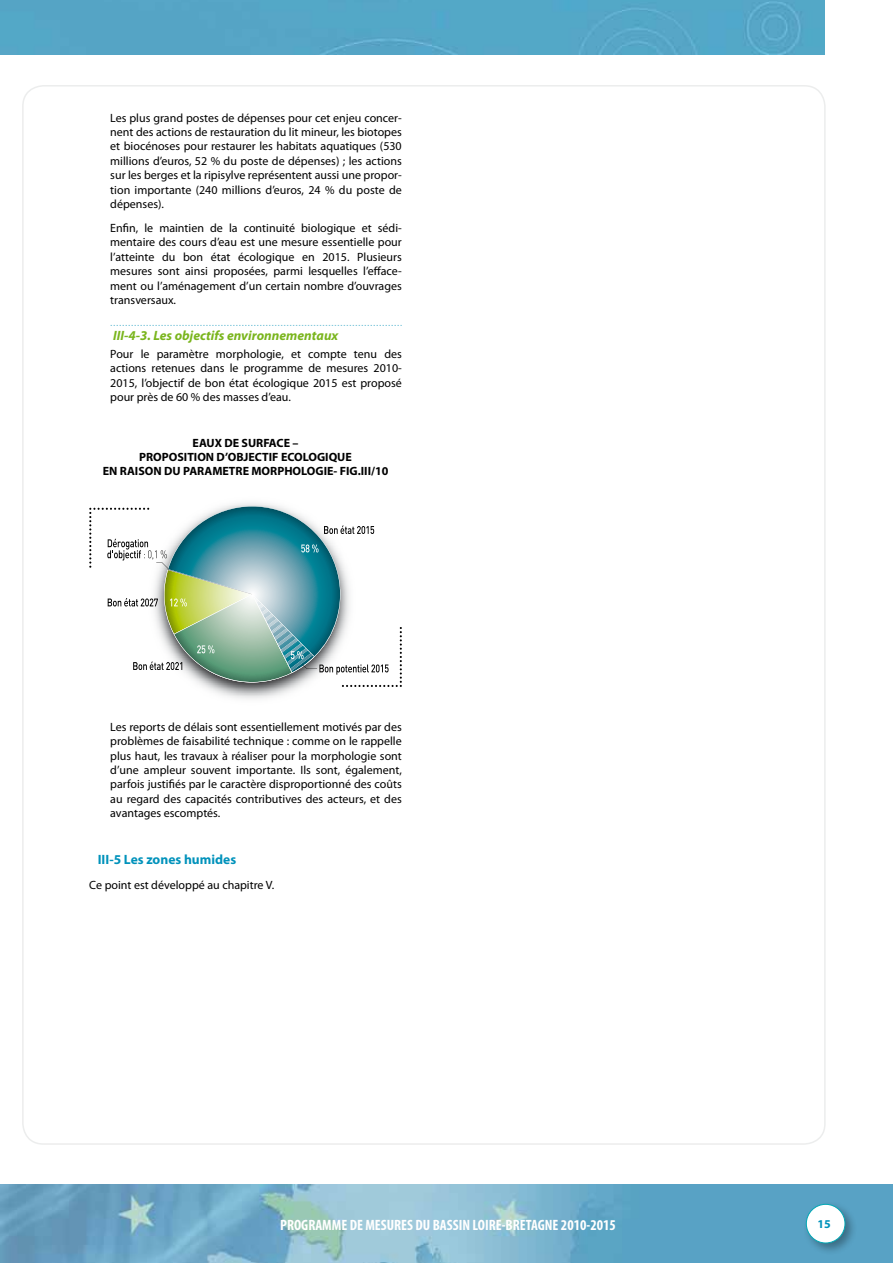
<style>
.page{position:relative;width:893px;height:1263px;background:#fff}
.page>*{position:absolute;margin:0;border:0;box-sizing:border-box;transform-origin:0 0}
.t1{font:700 condensed 15px "Myriad Pro";color:#fff}
.DISPOSITIONS{font:italic 700 13.5px "Myriad Pro";color:#7ab51d}
.TITRE_2{font:700 13.5px "Myriad Pro";color:#0092bb}
.t2{font:12px/14.4px "Myriad Pro";color:#000;text-align:justify}
.Style_de_paragraphe{font:700 12px/14.4px "Myriad Pro";color:#000;text-align:center}
.t3{font:700 12px "Myriad Pro";color:#0092bb}
</style>
<div class="page">
<div style="left:0;top:0;width:824px;height:55px;background:#55a6c7"></div>
<svg style="left:0;top:1185px;width:893px;height:78px;background:#73aec9"></svg>
<div style="left:802px;top:1200px;width:55px;height:55px;background:#000;opacity:.33"></div>
<div style="left:806px;top:1204px;width:39px;height:39px;background:#fff;border-radius:50%"></div>
<div style="left:806px;top:1204px;width:39px;height:39px;border:1px solid #00a8b5;border-radius:50%"></div>
<svg style="left:111px;top:325px;width:291px;height:1px"></svg>
<svg style="left:89px;top:506px;width:313px;height:184px"></svg>
<p class="t2" style="left:110px;top:111px;width:293px">Les plus grand postes de dépenses pour cet enjeu concer&shy;nent des actions de restauration du lit mineur, les biotopes et biocénoses pour restaurer les habitats aquatiques (530 millions d’euros, 52 % du poste de dépenses) ; les actions sur les berges et la ripisylve représentent aussi une propor&shy;tion importante (240 millions d’euros, 24 % du poste de dépenses).</p>
<p class="t2" style="left:110px;top:221px;width:293px">Enfin, le maintien de la continuité biologique et sédi&shy;mentaire des cours d’eau est une mesure essentielle pour l’atteinte du bon état écologique en 2015. Plusieurs mesures sont ainsi proposées, parmi lesquelles l’efface&shy;ment ou l’aménagement d’un certain nombre d’ouvrages transversaux.</p>
<p class="DISPOSITIONS" style="left:113px;top:328px;width:227px">III-4-3. Les objectifs environnementaux</p>
<p class="t2" style="left:110px;top:347px;width:293px">Pour le paramètre morphologie, et compte tenu des actions retenues dans le programme de mesures 2010- 2015, l’objectif de bon état écologique 2015 est proposé pour près de 60 % des masses d’eau.</p>
<p class="Style_de_paragraphe" style="left:103px;top:435px;width:287px">EAUX DE SURFACE –<br>PROPOSITION D’OBJECTIF ECOLOGIQUE<br>EN RAISON DU PARAMETRE MORPHOLOGIE- FIG.III/10</p>
<p class="t2" style="left:110px;top:720px;width:293px">Les reports de délais sont essentiellement motivés par des problèmes de faisabilité technique : comme on le rappelle plus haut, les travaux à réaliser pour la morphologie sont d’une ampleur souvent importante. Ils sont, également, parfois justifiés par le caractère disproportionné des coûts au regard des capacités contributives des acteurs, et des avantages escomptés.</p>
<p class="TITRE_2" style="left:98px;top:851px;width:140px">III-5 Les zones humides</p>
<p class="t2" style="left:89px;top:878px;width:186px">Ce point est développé au chapitre V.</p>
<p class="t1" style="left:280px;top:1215px;width:337px">PROGRAMME DE MESURES DU BASSIN LOIRE-BRETAGNE 2010-2015</p>
<p class="t3" style="left:817px;top:1216px;width:15px">15</p>
</div>
